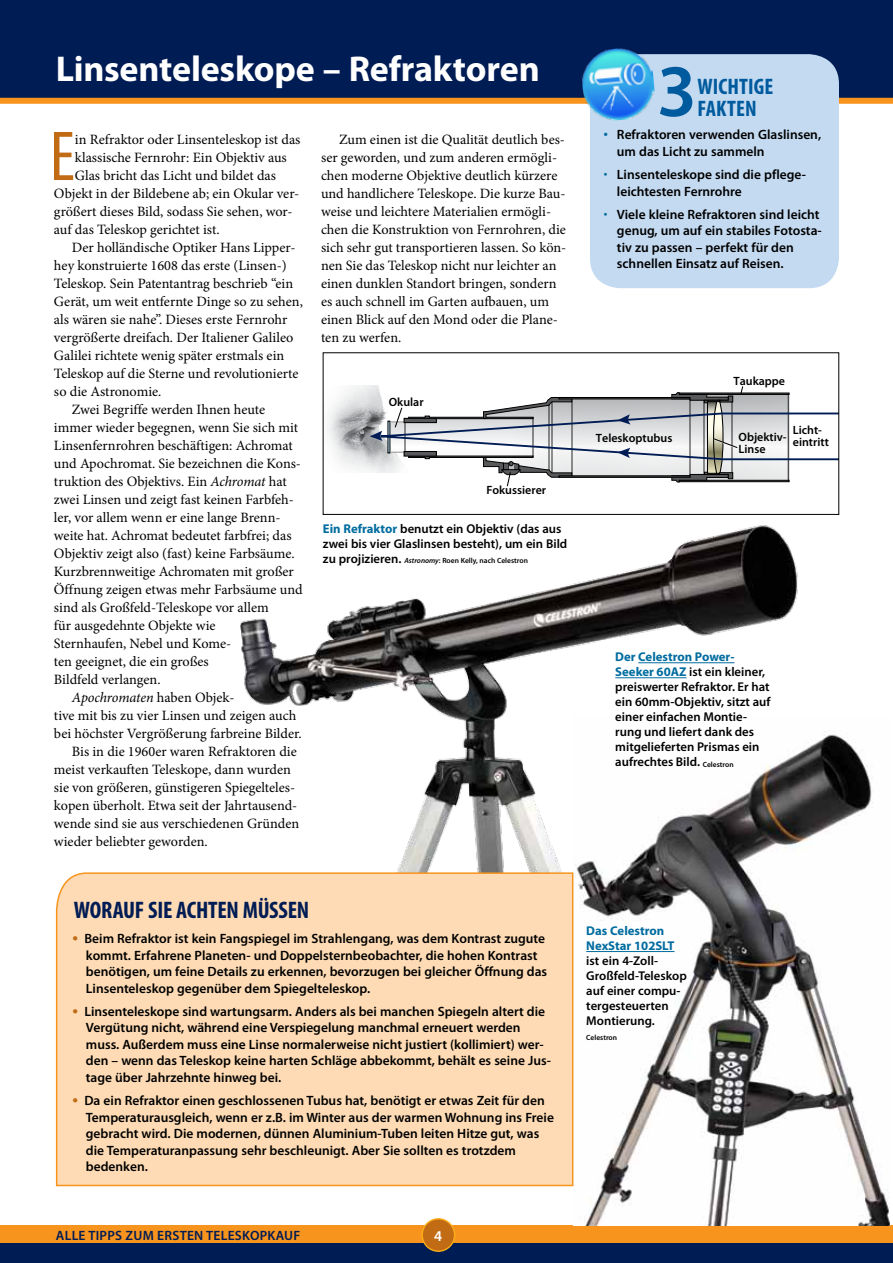
<style>
.page{position:relative;width:893px;height:1263px;background:#fff}
.page>*{position:absolute;margin:0;border:0;box-sizing:border-box;transform-origin:0 0}
.t1{font:600 74.55px "Myriad Pro";color:#005b9e}
.t2{font:condensed 71.25px "Myriad Pro";color:#c16c15}
.t3{font:700 36px "Myriad Pro";letter-spacing:-.005em;color:#fff}
.t4{font:700 condensed 24px "Myriad Pro";letter-spacing:-.01em;color:#001c54}
.t5{font:700 condensed 22.5px/22.5px "Myriad Pro";letter-spacing:.005em;color:#005b9e}
.t6{font:600 15px "Myriad Pro";color:#fff}
.t7{font:14.25px/18px "Minion Pro";color:#000}
.t8{font:italic 14.25px "Minion Pro";letter-spacing:-.01em;color:#000}
.t9{font:600 13.5px/16.5px "Myriad Pro";color:#000}
.t10{font:600 13.5px "Myriad Pro";letter-spacing:.02em;color:#001c54}
.t11{font:600 12.75px/15px "Myriad Pro";color:#000}
.t12{font:700 12.75px/15px "Myriad Pro";color:#006c9f}
.t13{font:600 12px/12px "Myriad Pro";color:#000}
.t14{font:600 7.5px "Myriad Pro";color:#000}
.s1{font-weight:700;font-size:18px;color:#006c9f}
.s2{font-size:18px;color:#006c9f}
.s3{font-style:italic}
.s4{font-style:normal}
.s5{font-weight:700;color:#006c9f}
.s6{font-size:12.75px}
.s7{font-size:7.5px}
.s8{font-size:18px;color:#c16c15}
</style>
<div class="page">
<div style="left:0;top:1239px;width:893px;height:24px;background:#001c54"></div>
<div style="left:0;top:1225px;width:893px;height:18px;background:#f7941e"></div>
<div style="left:422px;top:1219px;width:33px;height:32px;background:#c16c15;border-radius:50%"></div>
<div style="left:421px;top:1218px;width:34px;height:34px;border:1px solid #fcaf17;border-radius:50%"></div>
<div style="left:0;top:0;width:893px;height:98px;background:#001c54"></div>
<div style="left:0;top:98px;width:893px;height:6px;background:#f7941e"></div>
<div style="left:590px;top:54px;width:249px;height:234px;background:#c4daf1;border-radius:30px"></div>
<img style="left:579px;top:46px;width:78px;height:75px">
<img style="left:240px;top:525px;width:558px;height:347px">
<img style="left:573px;top:716px;width:316px;height:509px">
<div style="left:55px;top:872px;width:519px;height:315px;background:#fedbb4"></div>
<img style="left:328px;top:388px;width:25px;height:79px">
<svg style="left:353px;top:385px;width:484px;height:102px"></svg>
<div style="left:323px;top:353px;width:516px;height:162px;border:1px solid #000"></div>
<hr style="left:638px;top:662px;width:96px;height:1px;background:#006c9f">
<hr style="left:615px;top:677px;width:72px;height:1px;background:#006c9f">
<hr style="left:586px;top:951px;width:88px;height:1px;background:#006c9f">
<h3 class="t3" style="left:56px;top:46px;width:485px">Linsenteleskope – Refraktoren</h3>
<h1 class="t1" style="left:657px;top:44px;width:41px">3</h1>
<h3 class="t5" style="left:697px;top:74px;width:78px">WICHTIGE<br>FAKTEN</h3>
<p class="t9" style="left:617px;top:126px;width:206px;text-indent:-14px"><span class="s1">·</span> Refraktoren verwenden Glaslinsen, um das Licht zu sammeln</p>
<p class="t9" style="left:617px;top:166px;width:191px;text-indent:-14px"><span class="s2">·</span> Linsenteleskope sind die pflege&shy;leichtesten Fernrohre</p>
<p class="t9" style="left:617px;top:206px;width:206px;text-indent:-14px"><span class="s2">·</span> Viele kleine Refraktoren sind leicht genug, um auf ein stabiles Fotosta&shy;tiv zu passen – perfekt für den schnellen Einsatz auf Reisen.</p>
<h2 class="t2" style="left:50px;top:113px;width:27px">E</h2>
<p class="t7" style="left:75px;top:131px;width:227px">in Refraktor oder Linsenteleskop ist das</p>
<p class="t7" style="left:321px;top:130px;width:247px;text-indent:18px">Zum einen ist die Qualität deutlich bes&shy;ser geworden, und zum anderen ermögli&shy;chen moderne Objektive deutlich kürzere und handlichere Teleskope. Die kurze Bau&shy;weise und leichtere Materialien ermögli&shy;chen die Konstruktion von Fernrohren, die sich sehr gut transportieren lassen. So kön&shy;nen Sie das Teleskop nicht nur leichter an einen dunklen Standort bringen, sondern es auch schnell im Garten aufbauen, um einen Blick auf den Mond oder die Plane&shy;ten zu werfen.</p>
<p class="t7" style="left:75px;top:149px;width:213px">klassische Fernrohr: Ein Objektiv aus</p>
<p class="t7" style="left:75px;top:167px;width:203px">Glas bricht das Licht und bildet das</p>
<p class="t7" style="left:54px;top:185px;width:247px">Objekt in der Bildebene ab; ein Okular ver-</p>
<p class="t7" style="left:54px;top:203px;width:240px">größert dieses Bild, sodass Sie sehen, wor-</p>
<p class="t7" style="left:54px;top:221px;width:167px">auf das Teleskop gerichtet ist.</p>
<p class="t7" style="left:72px;top:239px;width:225px">Der holländische Optiker Hans Lipper-</p>
<p class="t7" style="left:54px;top:257px;width:234px">hey konstruierte 1608 das erste (Linsen-)</p>
<p class="t7" style="left:54px;top:275px;width:241px">Teleskop. Sein Patentantrag beschrieb “ein</p>
<p class="t7" style="left:54px;top:292px;width:250px">Gerät, um weit entfernte Dinge so zu sehen,</p>
<p class="t7" style="left:54px;top:310px;width:235px">als wären sie nahe”. Dieses erste Fernrohr</p>
<p class="t7" style="left:54px;top:328px;width:241px">vergrößerte dreifach. Der Italiener Galileo</p>
<p class="t7" style="left:54px;top:346px;width:232px">Galilei richtete wenig später erstmals ein</p>
<p class="t7" style="left:54px;top:364px;width:246px">Teleskop auf die Sterne und revolutionierte</p>
<p class="t7" style="left:54px;top:382px;width:109px">so die Astronomie.</p>
<p class="t7" style="left:72px;top:400px;width:195px">Zwei Begriffe werden Ihnen heute</p>
<p class="t7" style="left:54px;top:418px;width:246px">immer wieder begegnen, wenn Sie sich mit</p>
<p class="t7" style="left:54px;top:436px;width:240px">Linsenfernrohren beschäftigen: Achromat</p>
<p class="t7" style="left:54px;top:454px;width:248px">und Apochromat. Sie bezeichnen die Kons-</p>
<p class="t7" style="left:54px;top:472px;width:234px">truktion des Objektivs. Ein <span class="s3">Achromat</span> hat</p>
<p class="t7" style="left:54px;top:490px;width:241px">zwei Linsen und zeigt fast keinen Farbfeh-</p>
<p class="t7" style="left:54px;top:508px;width:228px">ler, vor allem wenn er eine lange Brenn-</p>
<p class="t7" style="left:54px;top:526px;width:239px">weite hat. Achromat bedeutet farbfrei; das</p>
<p class="t7" style="left:54px;top:544px;width:242px">Objektiv zeigt also (fast) keine Farbsäume.</p>
<p class="t7" style="left:54px;top:562px;width:241px">Kurzbrennweitige Achromaten mit großer</p>
<p class="t7" style="left:54px;top:580px;width:250px">Öffnung zeigen etwas mehr Farbsäume und</p>
<p class="t7" style="left:54px;top:598px;width:216px">sind als Großfeld-Teleskope vor allem</p>
<p class="t7" style="left:54px;top:616px;width:163px">für ausgedehnte Objekte wie</p>
<p class="t7" style="left:54px;top:634px;width:179px">Sternhaufen, Nebel und Kome-</p>
<p class="t7" style="left:54px;top:652px;width:156px">ten geeignet, die ein großes</p>
<p class="t7" style="left:54px;top:670px;width:108px">Bildfeld verlangen.</p>
<p class="t8" style="left:72px;top:688px;width:164px">Apochromaten <span class="s4">haben Objek-</span></p>
<p class="t7" style="left:54px;top:706px;width:244px">tive mit bis zu vier Linsen und zeigen auch</p>
<p class="t7" style="left:54px;top:724px;width:249px">bei höchster Vergrößerung farbreine Bilder.</p>
<p class="t7" style="left:72px;top:742px;width:226px">Bis in die 1960er waren Refraktoren die</p>
<p class="t7" style="left:54px;top:760px;width:238px">meist verkauften Teleskope, dann wurden</p>
<p class="t7" style="left:54px;top:778px;width:243px">sie von größeren, günstigeren Spiegelteles-</p>
<p class="t7" style="left:54px;top:796px;width:245px">kopen überholt. Etwa seit der Jahrtausend-</p>
<p class="t7" style="left:54px;top:814px;width:247px">wende sind sie aus verschiedenen Gründen</p>
<p class="t7" style="left:54px;top:832px;width:155px">wieder beliebter geworden.</p>
<p class="t13" style="left:733px;top:374px;width:53px">Taukappe</p>
<p class="t13" style="left:389px;top:395px;width:36px">Okular</p>
<p class="t13" style="left:596px;top:432px;width:78px">Teleskoptubus</p>
<p class="t13" style="left:739px;top:431px;width:50px">Objektiv-<br>Linse</p>
<p class="t13" style="left:793px;top:423px;width:38px">Licht&shy;eintritt</p>
<p class="t13" style="left:486px;top:484px;width:61px">Fokussierer</p>
<p class="t11" style="left:323px;top:521px;width:246px"><span class="s5">Ein Refraktor</span> benutzt ein Objektiv (das aus zwei bis vier Glaslinsen besteht), um ein Bild</p>
<p class="t14" style="left:323px;top:556px;width:207px"><span class="s6">zu projizieren.</span> <span class="s3">Astronomy</span>: Roen Kelly, nach Celestron</p>
<p class="t11" style="left:615px;top:649px;width:157px"><span class="s5">Der Celestron Power-<br>Seeker 60AZ</span> ist ein kleiner, preiswerter Refraktor. Er hat ein 60mm-Objektiv, sitzt auf einer einfachen Montie&shy;rung und liefert dank des mitgelieferten Prismas ein aufrechtes Bild. <span class="s7">Celestron</span></p>
<h3 class="t4" style="left:74px;top:895px;width:114px">WORAUF SIE ACHTEN</h3>
<h3 class="t4" style="left:243px;top:895px;width:56px">MÜSSEN</h3>
<p class="t9" style="left:86px;top:930px;width:463px;text-indent:-13px"><span class="s8">•</span> Beim Refraktor ist kein Fangspiegel im Strahlengang, was dem Kontrast zugute kommt. Erfahrene Planeten- und Doppelsternbeobachter, die hohen Kontrast benötigen, um feine Details zu erkennen, bevorzugen bei gleicher Öffnung das Linsenteleskop gegenüber dem Spiegelteleskop.</p>
<p class="t9" style="left:86px;top:1003px;width:467px;text-indent:-13px"><span class="s8">•</span> Linsenteleskope sind wartungsarm. Anders als bei manchen Spiegeln altert die Vergütung nicht, während eine Verspiegelung manchmal erneuert werden muss. Außerdem muss eine Linse normalerweise nicht justiert (kollimiert) wer&shy;den – wenn das Teleskop keine harten Schläge abbekommt, behält es seine Jus&shy;tage über Jahrzehnte hinweg bei.</p>
<p class="t9" style="left:86px;top:1092px;width:470px;text-indent:-13px"><span class="s8">•</span> Da ein Refraktor einen geschlossenen Tubus hat, benötigt er etwas Zeit für den Temperaturausgleich, wenn er z.B. im Winter aus der warmen Wohnung ins Freie gebracht wird. Die modernen, dünnen Aluminium-Tuben leiten Hitze gut, was die Temperaturanpassung sehr beschleunigt. Aber Sie sollten es trotzdem bedenken.</p>
<p class="t10" style="left:56px;top:1227px;width:17px">Alle</p>
<p class="t10" style="left:88px;top:1227px;width:15px">Tipps</p>
<p class="t10" style="left:126px;top:1227px;width:41px">zum ersten</p>
<p class="t10" style="left:206px;top:1227px;width:17px">Teleskopka</p>
<p class="t10" style="left:284px;top:1227px;width:15px">uf</p>
<p class="t6" style="left:434px;top:1226px;width:10px">4</p>
<p class="t12" style="left:586px;top:923px;width:90px">Das Celestron<br>NexStar 102SLT</p>
<p class="t11" style="left:586px;top:953px;width:102px">ist ein 4-Zoll-<br>Großfeld-Teleskop auf einer compu&shy;tergesteuerten<br>Montierung.</p>
<p class="t14" style="left:586px;top:1033px;width:32px">Celestron</p>
</div>
